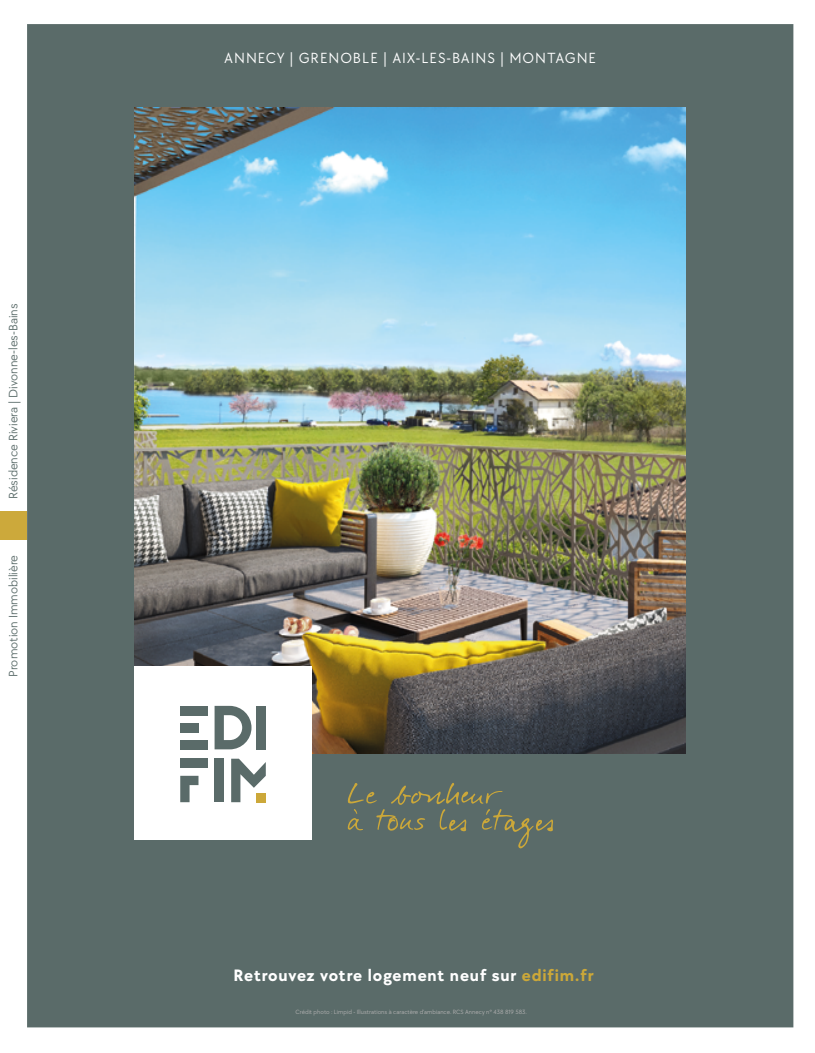
<style>
.page{position:relative;width:815px;height:1053px;background:#fff}
.page>*{position:absolute;margin:0;border:0;box-sizing:border-box;transform-origin:0 0}
.t1{font:700 17.12px "TT Chocolates";letter-spacing:.05em;color:#fff}
.t2{font:15.25px "TT Chocolates";letter-spacing:.06em;color:#fff}
.t3{font:12.62px "TT Chocolates";color:#5a6b69}
.t4{font:6.38px "TT Chocolates";color:#b3b2b2}
.s1{color:#cca839}
</style>
<div class="page">
<div style="left:27px;top:24px;width:767px;height:1004px;background:#5a6b69"></div>
<div style="left:0;top:511px;width:27px;height:29px;background:#cca93b"></div>
<img style="left:135px;top:108px;width:551px;height:645px">
<svg style="left:348px;top:782px;width:205px;height:66px;background:#647064"></svg>
<div style="left:134px;top:666px;width:177px;height:174px;background:#fff"></div>
<div style="left:180px;top:723px;width:18px;height:9px;background:#5a6b69"></div>
<div style="left:180px;top:705px;width:28px;height:10px;background:#5a6b69"></div>
<div style="left:180px;top:740px;width:28px;height:9px;background:#5a6b69"></div>
<svg style="left:215px;top:705px;width:37px;height:44px"></svg>
<div style="left:257px;top:705px;width:9px;height:44px;background:#5a6b69"></div>
<svg style="left:180px;top:775px;width:18px;height:27px"></svg>
<div style="left:180px;top:758px;width:28px;height:10px;background:#5a6b69"></div>
<div style="left:215px;top:758px;width:9px;height:44px;background:#5a6b69"></div>
<svg style="left:231px;top:758px;width:35px;height:44px"></svg>
<h3 class="t3" style="left:5px;top:499px;width:197px;rotate:-90deg">Résidence Riviera | Divonne-les-Bains</h3>
<h3 class="t3" style="left:5px;top:676px;width:123px;rotate:-90deg">Promotion Immobilière</h3>
<h2 class="t2" style="left:224px;top:47px;width:373px">ANNECY | GRENOBLE | AIX-LES-BAINS | MONTAGNE</h2>
<h1 class="t1" style="left:234px;top:962px;width:362px">Retrouvez votre logement neuf sur <span class="s1">edifim.fr</span></h1>
<p class="t4" style="left:296px;top:1007px;width:233px">Crédit photo : Limpid - Illustrations à caractère d’ambiance. RCS Annecy n° 438 819 583.</p>
</div>
